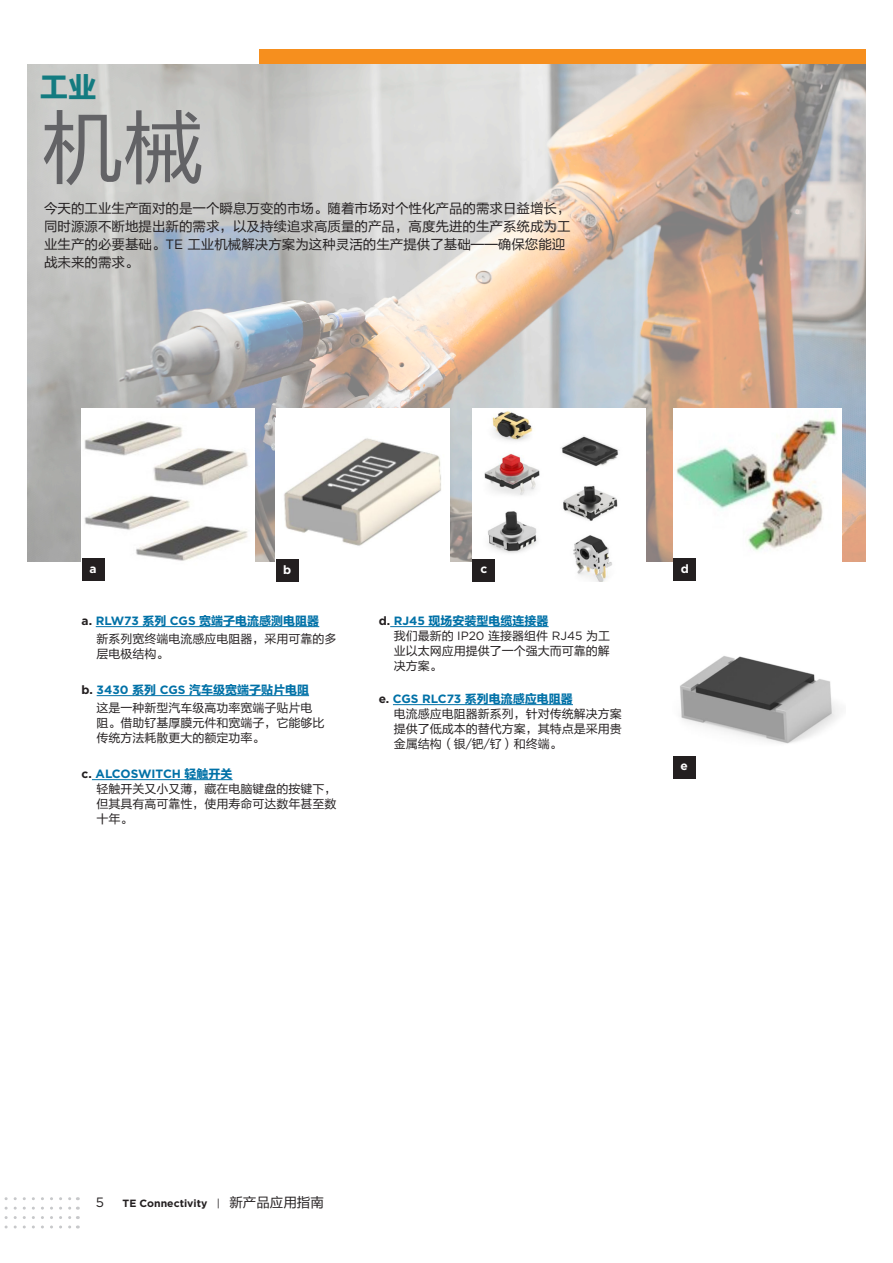
<style>
.page{position:relative;width:893px;height:1263px;background:#fff}
.page>*{position:absolute;margin:0;border:0;box-sizing:border-box;transform-origin:0 0}
.t1{font:81px "FZLTHJW GB1 0";color:#636366}
.t2{font:28.5px "FZLTDHK GBK1 0";color:#137b80}
.Body_Text{font:13.5px/18px "FZLTHJW GB1 0";color:#231f20}
.t3{font:13.5px "Gotham";color:#231f20}
.Product_Title{font:12px/15px "FZLTHJW GB1 0";color:#231f20}
.Product_Title-2{font:12px "FZLTDHK GBK1 0";color:#0071a7}
.letter_block{font:700 12px "Gotham";color:#fff}
.t4{font:700 10.5px "Gotham";color:#231f20}
.s1{font-family:"Gotham"}
.s2{font-family:"Gotham";font-weight:700;color:#231f20}
.s3{font-family:"Gotham";font-weight:700}
.s4{font-family:"Gotham";font-weight:700;color:#0071a7}
.s5{font-family:"FZLTDHK GBK1 0";color:#0071a7}
.s6{font-weight:400}
.s7{font-family:"FZLTHJW GB1 0";font-weight:400;font-size:13.5px}
</style>
<div class="page">
<img style="left:28px;top:65px;width:838px;height:496px">
<svg style="left:4px;top:1206px;width:74px;height:3px"></svg>
<svg style="left:4px;top:1197px;width:74px;height:3px"></svg>
<svg style="left:4px;top:1216px;width:74px;height:3px"></svg>
<svg style="left:4px;top:1225px;width:74px;height:3px"></svg>
<div style="left:259px;top:50px;width:607px;height:14px;background:#f68f1e"></div>
<hr style="left:96px;top:626px;width:223px;height:1px;background:#0071a7">
<hr style="left:97px;top:695px;width:212px;height:1px;background:#0071a7">
<hr style="left:92px;top:779px;width:141px;height:1px;background:#0071a7">
<hr style="left:390px;top:626px;width:159px;height:1px;background:#0071a7">
<hr style="left:393px;top:704px;width:180px;height:1px;background:#0071a7">
<img style="left:472px;top:408px;width:174px;height:173px">
<img style="left:673px;top:408px;width:169px;height:153px">
<div style="left:276px;top:408px;width:173px;height:173px;background:#fff"></div>
<img style="left:284px;top:438px;width:157px;height:108px">
<img style="left:81px;top:408px;width:173px;height:170px">
<div style="left:673px;top:558px;width:23px;height:23px;background:#231f20"></div>
<div style="left:82px;top:559px;width:22px;height:22px;background:#231f20"></div>
<div style="left:472px;top:559px;width:23px;height:23px;background:#231f20"></div>
<div style="left:276px;top:559px;width:23px;height:23px;background:#231f20"></div>
<img style="left:680px;top:656px;width:159px;height:122px">
<div style="left:673px;top:756px;width:22px;height:22px;background:#231f20"></div>
<h2 class="t2" style="left:40px;top:72px;width:59px">工业</h2>
<h1 class="t1" style="left:42px;top:103px;width:164px">机械</h1>
<p class="Body_Text" style="left:44px;top:199px;width:528px">今天的工业生产面对的是一个瞬息万变的市场。随着市场对个性化产品的需求日益增长，同时源源不断地提出新的需求，以及持续追求高质量的产品，高度先进的生产系统成为工业生产的必要基础。<span class="s1">TE</span> 工业机械解决方案为这种灵活的生产提供了基础——确保您能迎战未来的需求。</p>
<p class="letter_block" style="left:89px;top:561px;width:9px">a</p>
<p class="letter_block" style="left:283px;top:561px;width:10px">b</p>
<p class="letter_block" style="left:480px;top:561px;width:8px">c</p>
<p class="letter_block" style="left:681px;top:561px;width:10px">d</p>
<p class="Product_Title-2" style="left:82px;top:615px;width:239px"><span class="s2">a.</span> <span class="s3">RLW73</span> 系列 <span class="s3">CGS</span> 宽端子电流感测电阻器</p>
<p class="Product_Title" style="left:97px;top:632px;width:241px">新系列宽终端电流感应电阻器，采用可靠的多层电极结构。</p>
<p class="Product_Title-2" style="left:82px;top:684px;width:229px"><span class="s2">b.</span> <span class="s3">3430</span> 系列 <span class="s3">CGS</span> 汽车级宽端子贴片电阻</p>
<p class="Product_Title" style="left:97px;top:701px;width:229px">这是一种新型汽车级高功率宽端子贴片电阻。借助钌基厚膜元件和宽端子，它能够比传统方法耗散更大的额定功率。</p>
<p class="Product_Title" style="left:97px;top:767px;width:241px;text-indent:-15px"><span class="s3">c.</span> <span class="s4">ALCOSWITCH</span> <span class="s5">轻触开关<br></span>轻触开关又小又薄，藏在电脑键盘的按键下，但其具有高可靠性，使用寿命可达数年甚至数十年。</p>
<p class="Product_Title" style="left:394px;top:614px;width:218px;text-indent:-15px"><span class="s3">d.</span> <span class="s4">RJ45</span> <span class="s5">现场安装型电缆连接器<br></span>我们最新的 <span class="s1">IP20</span> 连接器组件 <span class="s1">RJ45</span> 为工业以太网应用提供了一个强大而可靠的解决方案。</p>
<p class="Product_Title" style="left:394px;top:692px;width:229px;text-indent:-15px"><span class="s3">e.</span> <span class="s4">CGS RLC73</span> <span class="s5">系列电流感应电阻器<br></span>电流感应电阻器新系列，针对传统解决方案提供了低成本的替代方案，其特点是采用贵金属结构（银<span class="s1">/</span>钯<span class="s1">/</span>钌）和终端。</p>
<p class="letter_block" style="left:680px;top:758px;width:9px">e</p>
<p class="t3" style="left:96px;top:1195px;width:10px">5</p>
<p class="t4" style="left:123px;top:1196px;width:203px">TE Connectivity <span class="s6">|</span> <span class="s7">新产品应用指南</span></p>
</div>
